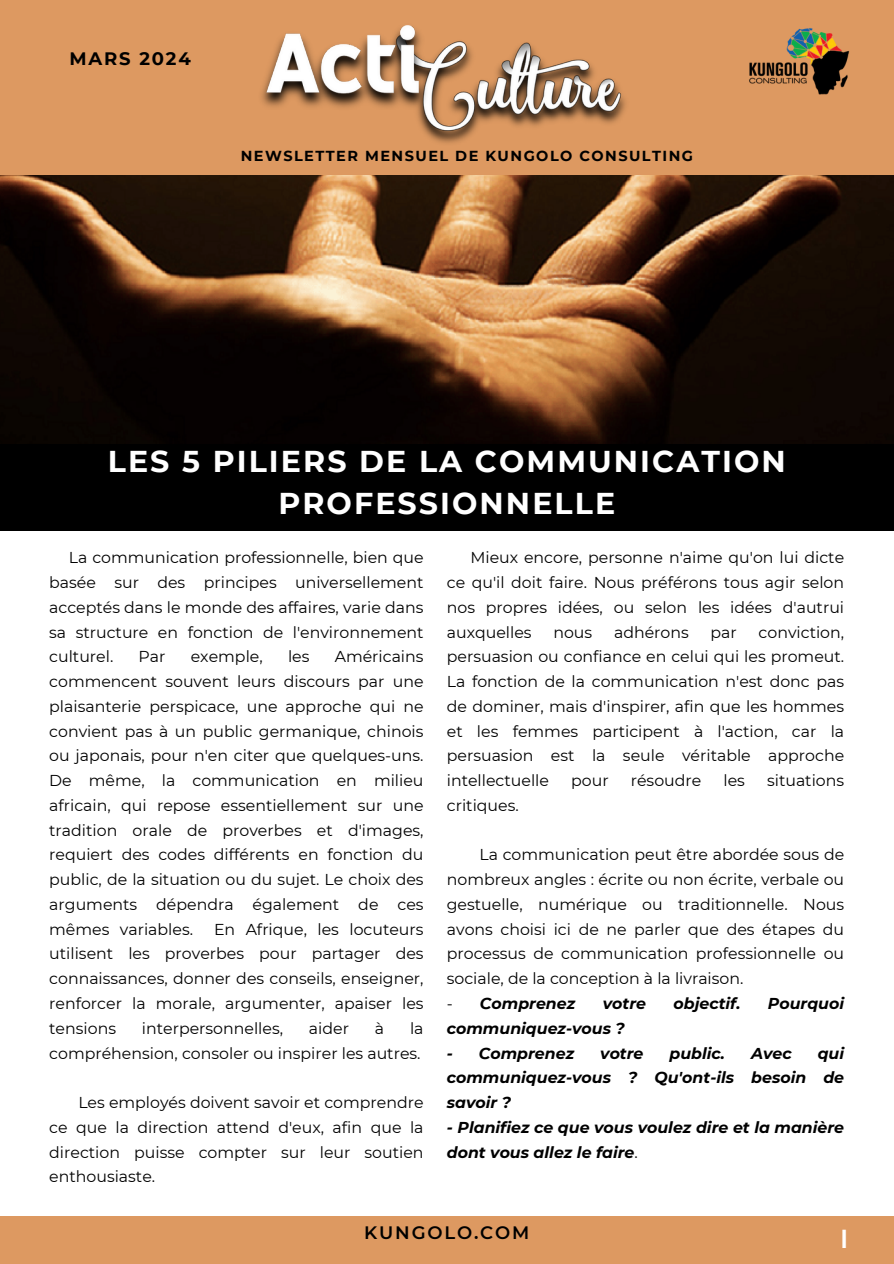
<style>
.page{position:relative;width:894px;height:1264px;background:#fff}
.page>*{position:absolute;margin:0;border:0;box-sizing:border-box;transform-origin:0 0}
.t1{font:700 30px/42px "Montserrat";letter-spacing:.07em;color:#fff;text-align:center}
.t2{font:600 25.95px "Montserrat";color:#fff}
.t3{font:600 18px "Montserrat";letter-spacing:.1em;color:#000}
.t4{font:700 18px "Montserrat";letter-spacing:.1em;color:#000}
.t5{font:15.75px/24.8px "Montserrat";color:#000;text-align:justify}
.t6{font:italic 700 15.75px/24.8px "Montserrat";color:#000;text-align:justify}
.t7{font:700 14.55px "Montserrat";letter-spacing:.1em;color:#000}
.s1{font-weight:400;font-style:normal}
</style>
<div class="page">
<div style="left:0;top:0;width:893px;height:195px;background:#dd9961"></div>
<div style="left:0;top:403px;width:893px;height:127px;background:#000"></div>
<div style="left:0;top:1215px;width:893px;height:48px;background:#dd9961"></div>
<img style="left:749px;top:28px;width:101px;height:67px">
<img style="left:0;top:175px;width:893px;height:268px">
<img style="left:418px;top:41px;width:208px;height:102px">
<img style="left:261px;top:25px;width:177px;height:94px">
<p class="t4" style="left:69px;top:47px;width:123px">MARS 2024</p>
<p class="t7" style="left:241px;top:147px;width:453px">NEWSLETTER MENSUEL DE KUNGOLO CONSULTING</p>
<p class="t1" style="left:108px;top:440px;width:679px">LES 5 PILIERS DE LA COMMUNICATION<br>PROFESSIONNELLE</p>
<h1 class="t5" style="left:49px;top:545px;width:376px;text-indent:20px">La communication professionnelle, bien que basée sur des principes universellement acceptés dans le monde des affaires, varie dans sa structure en fonction de l'environnement culturel.</h1>
<p class="t5" style="left:446px;top:545px;width:399px;text-indent:24px">Mieux encore, personne n'aime qu'on lui dicte ce qu'il doit faire. Nous préférons tous agir selon nos propres idées, ou selon les idées d'autrui auxquelles</p>
<p class="t5" style="left:446px;top:619px;width:399px;text-indent:311px">conviction, persuasion ou confiance en celui qui les promeut.<br>La fonction de la communication n'est donc pas de dominer, mais d'inspirer, afin que les hommes et les femmes participent à l'action, car la persuasion est la seule véritable approche intellectuelle</p>
<p class="t5" style="left:553px;top:619px;width:40px">nous</p>
<p class="t5" style="left:614px;top:619px;width:76px">adhérons</p>
<p class="t5" style="left:710px;top:619px;width:28px">par</p>
<h1 class="t5" style="left:49px;top:644px;width:376px;text-indent:285px">Américains commencent souvent leurs discours par une plaisanterie perspicace, une approche qui ne convient pas à un public germanique, chinois ou japonais, pour n'en citer que quelques-uns.<br>De même, la communication en milieu africain, qui repose essentiellement sur une tradition orale de proverbes et d'images, requiert des codes différents en fonction du public, de la situation ou du sujet. Le choix des arguments dépendra également de ces mêmes variables.</h1>
<h1 class="t5" style="left:139px;top:644px;width:28px">Par</h1>
<h1 class="t5" style="left:191px;top:644px;width:73px">exemple,</h1>
<h1 class="t5" style="left:288px;top:644px;width:23px">les</h1>
<p class="t5" style="left:571px;top:768px;width:39px">pour</p>
<p class="t5" style="left:630px;top:768px;width:72px">résoudre</p>
<p class="t5" style="left:723px;top:768px;width:23px">les</p>
<p class="t5" style="left:766px;top:768px;width:79px">situations</p>
<p class="t5" style="left:446px;top:792px;width:73px">critiques.</p>
<p class="t5" style="left:446px;top:842px;width:399px;text-indent:33px">La communication peut être abordée sous de nombreux angles : écrite ou non écrite, verbale ou gestuelle, numérique ou traditionnelle. Nous avons choisi ici de ne parler que des étapes du processus de communication professionnelle ou sociale, de la conception à la livraison.</p>
<p class="t6" style="left:446px;top:990px;width:130px"><span class="s1">-</span> Comprenez</p>
<p class="t6" style="left:602px;top:990px;width:45px">votre</p>
<p class="t6" style="left:673px;top:990px;width:68px">objectif.</p>
<p class="t6" style="left:767px;top:990px;width:78px">Pourquoi</p>
<p class="t6" style="left:446px;top:1015px;width:179px">communiquez-vous ?</p>
<p class="t6" style="left:446px;top:1040px;width:129px">- Comprenez</p>
<p class="t6" style="left:600px;top:1040px;width:45px">votre</p>
<p class="t6" style="left:669px;top:1040px;width:57px">public.</p>
<p class="t6" style="left:750px;top:1040px;width:42px">Avec</p>
<h1 class="t5" style="left:49px;top:916px;width:376px;text-indent:165px">En Afrique, les locuteurs utilisent les proverbes pour partager des connaissances, donner des conseils, enseigner, renforcer la morale, argumenter, apaiser les tensions</h1>
<h1 class="t5" style="left:49px;top:1015px;width:376px;text-align:right">la<br>compréhension, consoler ou inspirer les autres.</h1>
<p class="t5" style="left:49px;top:1089px;width:376px;text-indent:29px">Les employés doivent savoir et comprendre ce que la direction attend d'eux, afin que la direction puisse compter sur leur soutien enthousiaste.</p>
<h1 class="t5" style="left:142px;top:1015px;width:143px">interpersonnelles,</h1>
<h1 class="t5" style="left:309px;top:1015px;width:42px">aider</h1>
<h1 class="t5" style="left:375px;top:1015px;width:11px">à</h1>
<p class="t6" style="left:446px;top:1040px;width:399px;text-indent:371px">qui communiquez-vous ? Qu'ont-ils besoin de savoir ?</p>
<p class="t6" style="left:446px;top:1114px;width:399px">- Planifiez ce que vous voulez dire et la manière dont vous allez le faire<span class="s1">.</span></p>
<p class="t3" style="left:364px;top:1221px;width:166px">KUNGOLO.COM</p>
<h2 class="t2" style="left:839px;top:1222px;width:10px">I</h2>
</div>
